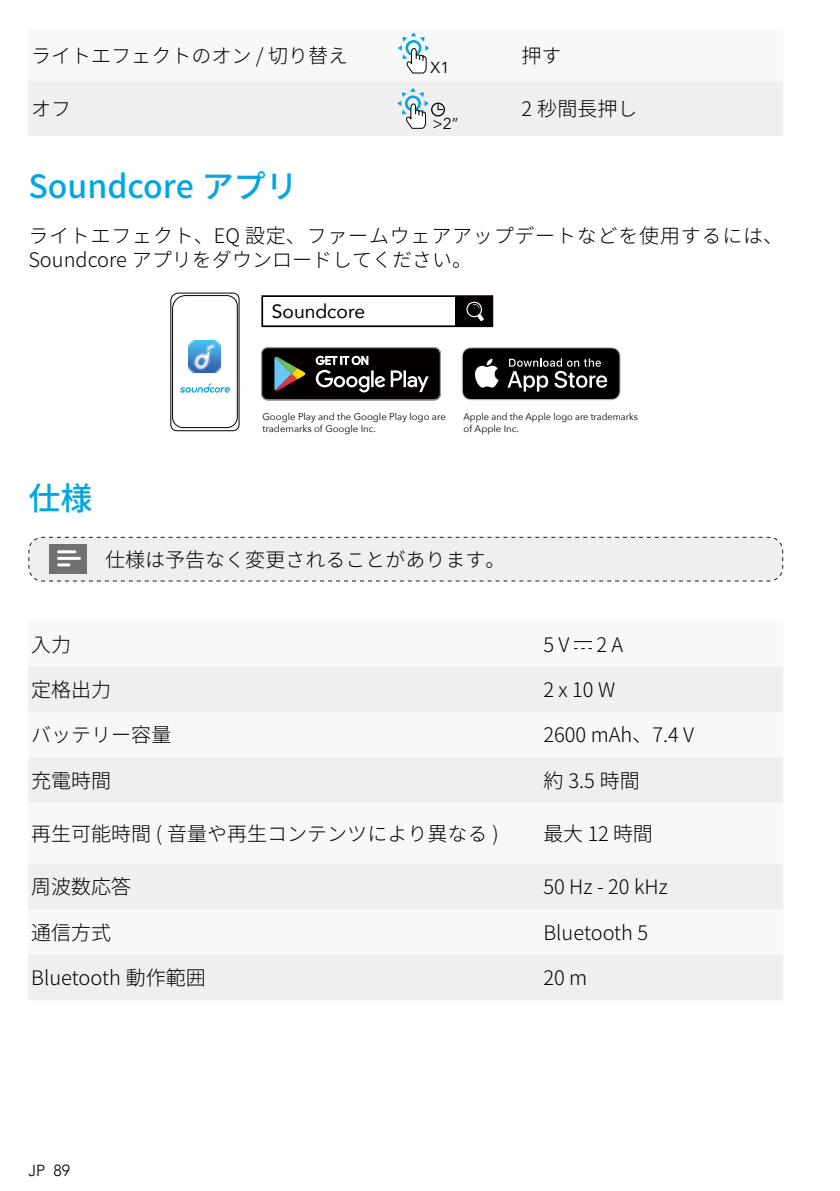
<style>
.page{position:relative;width:840px;height:1191px;background:#fff}
.page>*{position:absolute;margin:0;border:0;box-sizing:border-box;transform-origin:0 0}
.Primary_title{font:500 32px "Noto Sans JP";color:#00a7e1}
.primary_text{font:300 20px "Noto Sans JP";color:#000}
.primary_text-2{font:300 20px/24px "Noto Sans JP";letter-spacing:.04em;color:#000}
.警示语{font:300 20px "Noto Sans JP";color:#000}
.t1{font:19.2px "Avenir";color:#000}
.t2{font:300 16px "Avenir";color:#000}
.t3{font:16px "Avenir Next";color:#000}
.t4{font:15.8px "Avenir Next";color:#000}
.t5{font:9.6px/12px "Avenir Next";color:#000}
.t6{font:9.6px/12px "Avenir Next";color:#000;scale:.96 1}
</style>
<div class="page">
<div style="left:28px;top:81px;width:754px;height:55px;background:#efefef"></div>
<svg style="left:398px;top:32px;width:32px;height:42px"></svg>
<svg style="left:397px;top:88px;width:48px;height:41px"></svg>
<svg style="left:261px;top:347px;width:179px;height:53px;background:#2e2c2b"></svg>
<svg style="left:461px;top:347px;width:159px;height:53px;background:#333"></svg>
<div style="left:261px;top:295px;width:232px;height:32px;border:2px solid #000"></div>
<div style="left:454px;top:296px;width:38px;height:30px;background:#040000"></div>
<svg style="left:466px;top:301px;width:17px;height:20px"></svg>
<svg style="left:170px;top:292px;width:70px;height:139px"></svg>
<img style="left:189px;top:340px;width:32px;height:33px">
<svg style="left:28px;top:536px;width:755px;height:46px"></svg>
<div style="left:28px;top:667px;width:754px;height:135px;background:#efefef"></div>
<svg style="left:28px;top:712px;width:754px;height:45px"></svg>
<svg style="left:28px;top:864px;width:754px;height:136px;fill:#efefef"></svg>
<svg style="left:574px;top:641px;width:17px;height:1px"></svg>
<p class="primary_text" style="left:31px;top:44px;width:318px">ライトエフェクトのオン / 切り替え</p>
<p class="primary_text" style="left:31px;top:98px;width:41px">オフ</p>
<p class="t3" style="left:430px;top:54px;width:21px">X1</p>
<p class="t4" style="left:432px;top:110px;width:27px">&gt;2”</p>
<p class="primary_text" style="left:521px;top:44px;width:41px">押す</p>
<p class="primary_text" style="left:521px;top:98px;width:117px">2 秒間長押し</p>
<p class="Primary_title" style="left:28px;top:168px;width:271px">Soundcore アプリ</p>
<p class="primary_text-2" style="left:28px;top:224px;width:755px">ライトエフェクト、EQ 設定、ファームウェアアップデートなどを使用するには、<br>Soundcore アプリをダウンロードしてください。</p>
<p class="t1" style="left:272px;top:296px;width:95px">Soundcore</p>
<p class="t5" style="left:262px;top:410px;width:185px">Google Play and the Google Play logo are trademarks of Google Inc.</p>
<p class="t6" style="left:463px;top:410px;width:183px">Apple and the Apple logo are trademarks of Apple Inc.</p>
<p class="Primary_title" style="left:28px;top:480px;width:65px">仕様</p>
<p class="警示语" style="left:105px;top:548px;width:402px">仕様は予告なく変更されることがあります。</p>
<p class="primary_text" style="left:31px;top:633px;width:41px">入力</p>
<p class="primary_text" style="left:543px;top:633px;width:28px">5 V</p>
<p class="primary_text" style="left:596px;top:633px;width:28px">2 A</p>
<p class="primary_text" style="left:31px;top:678px;width:81px">定格出力</p>
<p class="primary_text" style="left:543px;top:678px;width:73px">2 x 10 W</p>
<p class="primary_text" style="left:31px;top:723px;width:141px">バッテリー容量</p>
<p class="primary_text" style="left:543px;top:723px;width:152px">2600 mAh、7.4 V</p>
<p class="primary_text" style="left:31px;top:769px;width:81px">充電時間</p>
<p class="primary_text" style="left:543px;top:769px;width:98px">約 3.5 時間</p>
<p class="primary_text" style="left:31px;top:822px;width:469px">再生可能時間 ( 音量や再生コンテンツにより異なる )</p>
<p class="primary_text" style="left:543px;top:822px;width:111px">最大 12 時間</p>
<p class="primary_text" style="left:31px;top:876px;width:101px">周波数応答</p>
<p class="primary_text" style="left:543px;top:876px;width:126px">50 Hz - 20 kHz</p>
<p class="primary_text" style="left:31px;top:921px;width:81px">通信方式</p>
<p class="primary_text" style="left:543px;top:921px;width:106px">Bluetooth 5</p>
<p class="primary_text" style="left:31px;top:966px;width:176px">Bluetooth 動作範囲</p>
<p class="primary_text" style="left:543px;top:966px;width:45px">20 m</p>
<p class="t2" style="left:28px;top:1161px;width:43px">JP 89</p>
</div>
